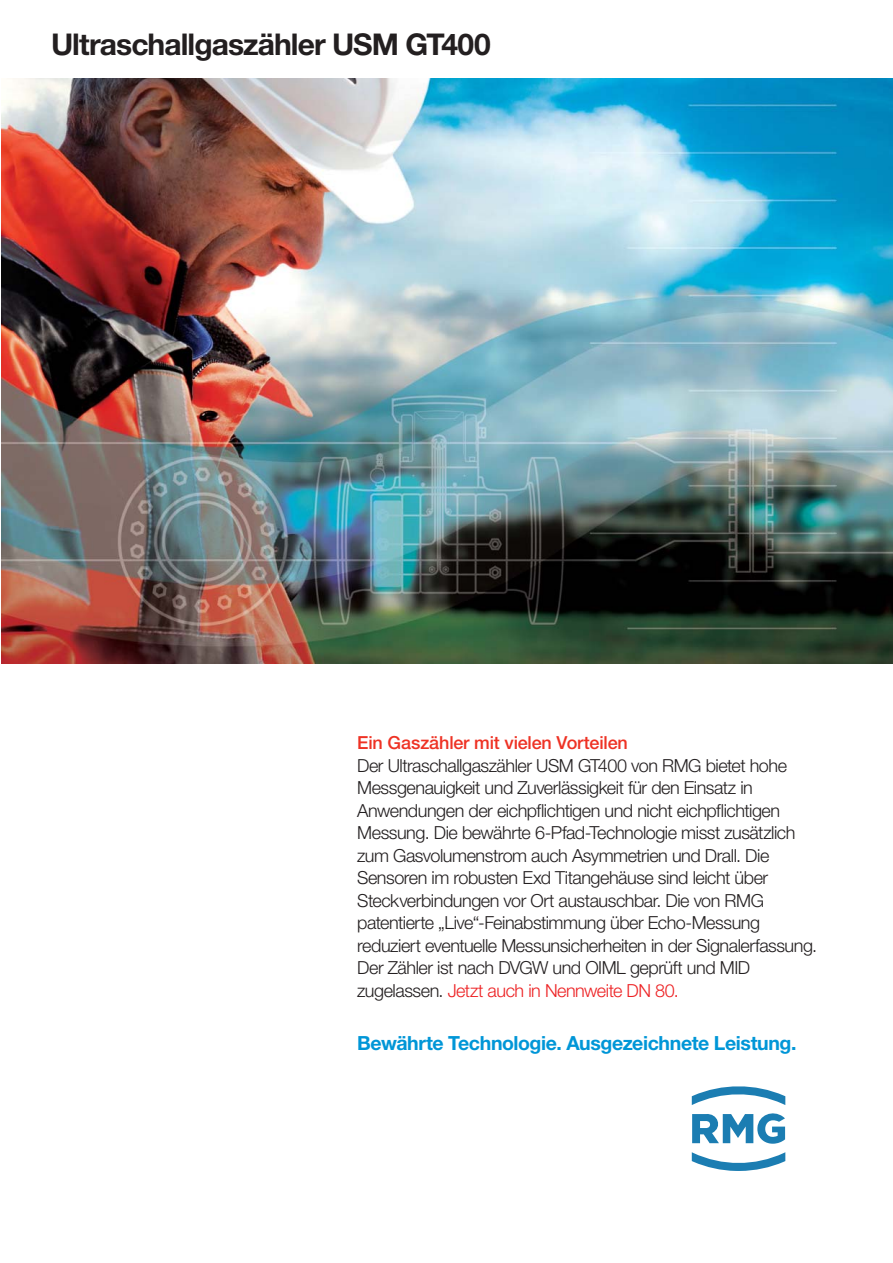
<style>
.page{position:relative;width:893px;height:1263px;background:#fff}
.page>*{position:absolute;margin:0;border:0;box-sizing:border-box;transform-origin:0 0}
.t1{font:700 30px "Helvetica Neue LTW1 G";letter-spacing:-.03em;color:#231f20}
.t2{font:700 19.5px "Helvetica Neue LT Std";letter-spacing:-.02em;color:#0096d7}
.t3{font:300 18px/22.5px "Helvetica Neue LT Std";letter-spacing:-.025em;color:#231f20}
.t4{font:500 18px "Helvetica Neue LTW1 G";letter-spacing:-.01em;color:#ee3224}
.s1{color:#ed2224}
</style>
<div class="page">
<svg style="left:692px;top:1152px;width:93px;height:19px"></svg>
<svg style="left:692px;top:1086px;width:93px;height:58px"></svg>
<img style="left:1px;top:79px;width:892px;height:584px">
<h1 class="t1" style="left:51px;top:34px;width:441px">Ultraschallgaszähler USM GT400</h1>
<p class="t4" style="left:357px;top:736px;width:272px">Ein Gaszähler mit vielen Vorteilen</p>
<p class="t3" style="left:357px;top:756px;width:461px">Der Ultraschallgaszähler USM GT400 von RMG bietet hohe Messgenauigkeit und Zuverlässigkeit für den Einsatz in Anwendungen der eichpflichtigen und nicht eichpflichtigen Messung. Die bewährte 6-Pfad-Technologie misst zusätzlich zum Gasvolumenstrom auch Asymmetrien und Drall. Die Sensoren im robusten Exd Titangehäuse sind leicht über Steckverbindungen vor Ort austauschbar. Die von RMG patentierte „Live“-Feinabstimmung über Echo-Messung reduziert eventuelle Messunsicherheiten in der Signalerfassung.<br>Der Zähler ist nach DVGW und OIML geprüft und MID zugelassen. <span class="s1">Jetzt auch in Nennweite DN 80.</span></p>
<p class="t2" style="left:357px;top:1036px;width:441px">Bewährte Technologie. Ausgezeichnete Leistung.</p>
</div>
